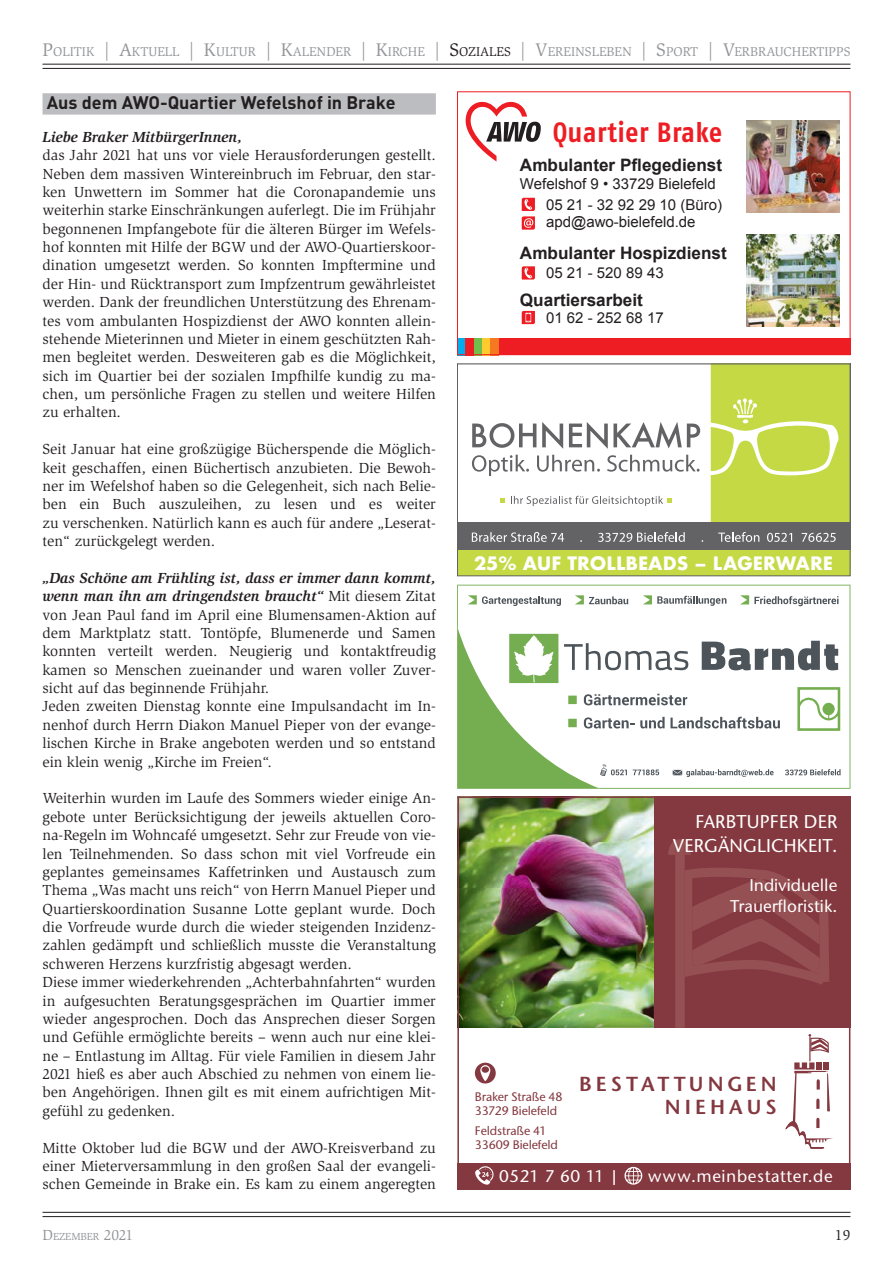
<style>
.page{position:relative;width:893px;height:1263px;background:#fff}
.page>*{position:absolute;margin:0;border:0;box-sizing:border-box;transform-origin:0 0}
.t1{font:700 27.9px "Fago OT";letter-spacing:.01em;color:#ee1d23;scale:.91 1}
.t2{font:600 20.25px/22.8px "Stone Sans Std";letter-spacing:.2em;color:#84383f;text-align:right}
.t3{font:500 18.45px/23.1px "Stone Sans ITC";letter-spacing:.01em;color:#fff;text-align:right}
.t4{font:700 18px "DINOT";color:#231f20}
.t5{font:700 18px "Futura";color:#fff}
.t6{font:700 17.1px "Arial";color:#231f20}
.t7{font:500 16.95px/21.6px "Stone Sans ITC";color:#fff;text-align:right}
.t8{font:500 16.95px "Stone Sans ITC";letter-spacing:.035em;color:#fff}
.t9{font:15px/18.3px "Slimbach Std";color:#231f20;text-align:justify}
.t10{font:15px/21.1px "Arial";color:#231f20}
.t11{font:italic 700 15px "Slimbach Std";color:#231f20}
.t12{font:15px "Slimbach Std";color:#231f20}
.t13{font:13.2px "Slimbach Std";color:#939598}
.t14{font:500 12.3px/13.8px "Stone Sans ITC";letter-spacing:-.01em;color:#84383f}
.t15{font:10.5px "Slimbach Std";color:#939598}
.s1{font-size:18.75px}
.s2{font-size:18.75px;color:#231f20}
.s3{color:#231f20}
.s4{font-weight:700;font-style:italic}
.s5{font-size:15px}
</style>
<div class="page">
<hr style="left:43px;top:64px;width:807px;height:1px;background:#231f20">
<hr style="left:43px;top:68px;width:807px;height:1px;background:#231f20">
<hr style="left:43px;top:1212px;width:807px;height:1px;background:#231f20">
<hr style="left:43px;top:1216px;width:807px;height:1px;background:#231f20">
<div style="left:43px;top:93px;width:393px;height:22px;background:#bcbdc0"></div>
<div style="left:457px;top:339px;width:393px;height:16px;background:#ee1d23"></div>
<img style="left:746px;top:120px;width:93px;height:92px">
<img style="left:746px;top:234px;width:93px;height:93px">
<svg style="left:466px;top:101px;width:75px;height:60px"></svg>
<div style="left:457px;top:339px;width:9px;height:16px;background:#00aeef"></div>
<div style="left:474px;top:339px;width:8px;height:16px;background:#70bf4c"></div>
<div style="left:482px;top:339px;width:8px;height:16px;background:#fecb2f"></div>
<div style="left:490px;top:339px;width:9px;height:16px;background:#f47921"></div>
<svg style="left:521px;top:197px;width:14px;height:33px"></svg>
<svg style="left:521px;top:266px;width:14px;height:14px"></svg>
<svg style="left:521px;top:310px;width:14px;height:15px"></svg>
<div style="left:457px;top:91px;width:393px;height:264px;border:1px solid #ee1d23"></div>
<div style="left:457px;top:549px;width:393px;height:27px;background:#c4d944"></div>
<svg style="left:459px;top:366px;width:389px;height:184px"></svg>
<svg style="left:472px;top:532px;width:92px;height:10px"></svg>
<svg style="left:598px;top:532px;width:87px;height:10px"></svg>
<svg style="left:718px;top:532px;width:41px;height:10px"></svg>
<svg style="left:767px;top:533px;width:25px;height:9px"></svg>
<svg style="left:802px;top:533px;width:34px;height:9px"></svg>
<svg style="left:500px;top:498px;width:5px;height:4px"></svg>
<svg style="left:511px;top:496px;width:161px;height:10px"></svg>
<div style="left:457px;top:364px;width:393px;height:212px;border:1px solid #636366"></div>
<div style="left:457px;top:1163px;width:393px;height:26px;background:#84383f"></div>
<svg style="left:475px;top:1166px;width:19px;height:19px"></svg>
<svg style="left:624px;top:1167px;width:18px;height:18px"></svg>
<div style="left:475px;top:1063px;width:21px;height:20px;background:#84383f;border-radius:50%"></div>
<svg style="left:480px;top:1065px;width:10px;height:16px"></svg>
<img style="left:460px;top:799px;width:194px;height:182px">
<img style="left:460px;top:981px;width:194px;height:47px">
<div style="left:654px;top:796px;width:196px;height:232px;background:#84383f"></div>
<svg style="left:668px;top:839px;width:165px;height:310px"></svg>
<div style="left:457px;top:796px;width:393px;height:393px;border:2px solid #84383f"></div>
<svg style="left:457px;top:585px;width:393px;height:204px"></svg>
<img style="left:796px;top:687px;width:44px;height:44px">
<p class="t13" style="left:43px;top:44px;width:794px"><span class="s1">P</span>OLITIK <span class="s1">| A</span>KTUELL <span class="s1">| K</span>ULTUR <span class="s1">| K</span>ALENDER <span class="s1">| K</span>IRCHE <span class="s1">|</span> <span class="s2">S</span><span class="s3">OZIALES</span> <span class="s1">| V</span>EREINSLEBEN <span class="s1">| S</span>PORT <span class="s1">| V</span>ERBRAUCHERTIPPS</p>
<p class="t4" style="left:47px;top:90px;width:350px">Aus dem AWO-Quartier Wefelshof in Brake</p>
<p class="t11" style="left:43px;top:128px;width:201px">Liebe Braker MitbürgerInnen,</p>
<p class="t9" style="left:43px;top:146px;width:395px">das Jahr 2021 hat uns vor viele Herausforderungen gestellt.<br>Neben dem massiven Wintereinbruch im Februar, den star&shy;ken Unwettern im Sommer hat die Coronapandemie uns weiterhin starke Einschränkungen auferlegt. Die im Frühjahr begonnenen Impfangebote für die älteren Bürger im Wefels&shy;hof konnten mit Hilfe der BGW und der AWO-Quartierskoor&shy;dination umgesetzt werden. So konnten Impftermine und der Hin- und Rücktransport zum Impfzentrum gewährleistet werden. Dank der freundlichen Unterstützung des Ehrenam&shy;tes vom ambulanten Hospizdienst der AWO konnten allein&shy;stehende Mieterinnen und Mieter in einem geschützten Rah&shy;men begleitet werden. Desweiteren gab es die Möglichkeit, sich im Quartier bei der sozialen Impfhilfe kundig zu ma&shy;chen, um persönliche Fragen zu stellen und weitere Hilfen zu erhalten.</p>
<p class="t9" style="left:43px;top:440px;width:395px">Seit Januar hat eine großzügige Bücherspende die Möglich&shy;keit geschaffen, einen Büchertisch anzubieten. Die Bewoh&shy;ner im Wefelshof haben so die Gelegenheit, sich nach Belie&shy;ben ein Buch auszuleihen, zu lesen und es weiter zu verschenken. Natürlich kann es auch für andere „Leserat&shy;ten“ zurückgelegt werden.</p>
<p class="t9" style="left:43px;top:569px;width:395px;text-align:left"><span class="s4">„Das Schöne am Frühling ist, dass er immer dann kommt, wenn man ihn am dringendsten braucht“</span> Mit diesem Zitat von Jean Paul fand im April eine Blumensamen-Aktion auf dem Marktplatz statt. Tontöpfe, Blumenerde und Samen konnten verteilt werden. Neugierig und kontaktfreudig kamen so Menschen zueinander und waren voller Zuver&shy;sicht auf das beginnende Frühjahr.<br>Jeden zweiten Dienstag konnte eine Impulsandacht im In&shy;nenhof durch Herrn Diakon Manuel Pieper von der evange&shy;lischen Kirche in Brake angeboten werden und so entstand ein klein wenig „Kirche im Freien“.</p>
<p class="t9" style="left:43px;top:789px;width:395px;text-align:left">Weiterhin wurden im Laufe des Sommers wieder einige An&shy;gebote unter Berücksichtigung der jeweils aktuellen Coro&shy;na-Regeln im Wohncafé umgesetzt. Sehr zur Freude von vie&shy;len Teilnehmenden. So dass schon mit viel Vorfreude ein geplantes gemeinsames Kaffetrinken und Austausch zum Thema „Was macht uns reich“ von Herrn Manuel Pieper und Quartierskoordination Susanne Lotte geplant wurde. Doch die Vorfreude wurde durch die wieder steigenden Inzidenz&shy;zahlen gedämpft und schließlich musste die Veranstaltung schweren Herzens kurzfristig abgesagt werden.<br>Diese immer wiederkehrenden „Achterbahnfahrten“ wurden in aufgesuchten Beratungsgesprächen im Quartier immer wieder angesprochen. Doch das Ansprechen dieser Sorgen und Gefühle ermöglichte bereits – wenn auch nur eine klei&shy;ne – Entlastung im Alltag. Für viele Familien in diesem Jahr 2021 hieß es aber auch Abschied zu nehmen von einem lie&shy;ben Angehörigen. Ihnen gilt es mit einem aufrichtigen Mit&shy;gefühl zu gedenken.</p>
<p class="t9" style="left:43px;top:1138px;width:395px">Mitte Oktober lud die BGW und der AWO-Kreisverband zu einer Mieterversammlung in den großen Saal der evangeli&shy;schen Gemeinde in Brake ein. Es kam zu einem angeregten</p>
<h1 class="t1" style="left:553px;top:115px;width:188px">Quartier Brake</h1>
<p class="t6" style="left:520px;top:153px;width:204px">Ambulanter Pflegedienst</p>
<p class="t10" style="left:546px;top:173px;width:177px;text-indent:-26px">Wefelshof 9 • 33729 Bielefeld<br>05 21 - 32 92 29 10 (Büro)</p>
<p class="t10" style="left:546px;top:211px;width:151px">apd@awo-bielefeld.de</p>
<p class="t6" style="left:520px;top:241px;width:208px">Ambulanter Hospizdienst</p>
<p class="t10" style="left:546px;top:263px;width:119px">05 21 - 520 89 43</p>
<p class="t6" style="left:520px;top:288px;width:125px">Quartiersarbeit</p>
<p class="t10" style="left:546px;top:307px;width:119px">01 62 - 252 68 17</p>
<p class="t5" style="left:474px;top:550px;width:360px">25% AUF TROLLBEADS – LAGERWARE</p>
<p class="t3" style="left:673px;top:810px;width:166px">FARBTUPFER DER<br>VERGÄNGLICHKEIT.</p>
<p class="t7" style="left:730px;top:874px;width:109px">Individuelle<br>Trauerfloristik.</p>
<h2 class="t2" style="left:579px;top:1073px;width:199px">BESTATTUNGEN<br>NIEHAUS</h2>
<p class="t14" style="left:475px;top:1089px;width:89px">Braker Straße 48<br>33729 Bielefeld</p>
<p class="t14" style="left:475px;top:1124px;width:85px">Feldstraße 41<br>33609 Bielefeld</p>
<p class="t7" style="left:499px;top:1165px;width:121px">0521 7 60 11 |</p>
<p class="t8" style="left:648px;top:1165px;width:186px">www.meinbestatter.de</p>
<p class="t15" style="left:43px;top:1230px;width:92px"><span class="s5">D</span>EZEMBER <span class="s5">2021</span></p>
<p class="t12" style="left:835px;top:1226px;width:17px">19</p>
</div>
